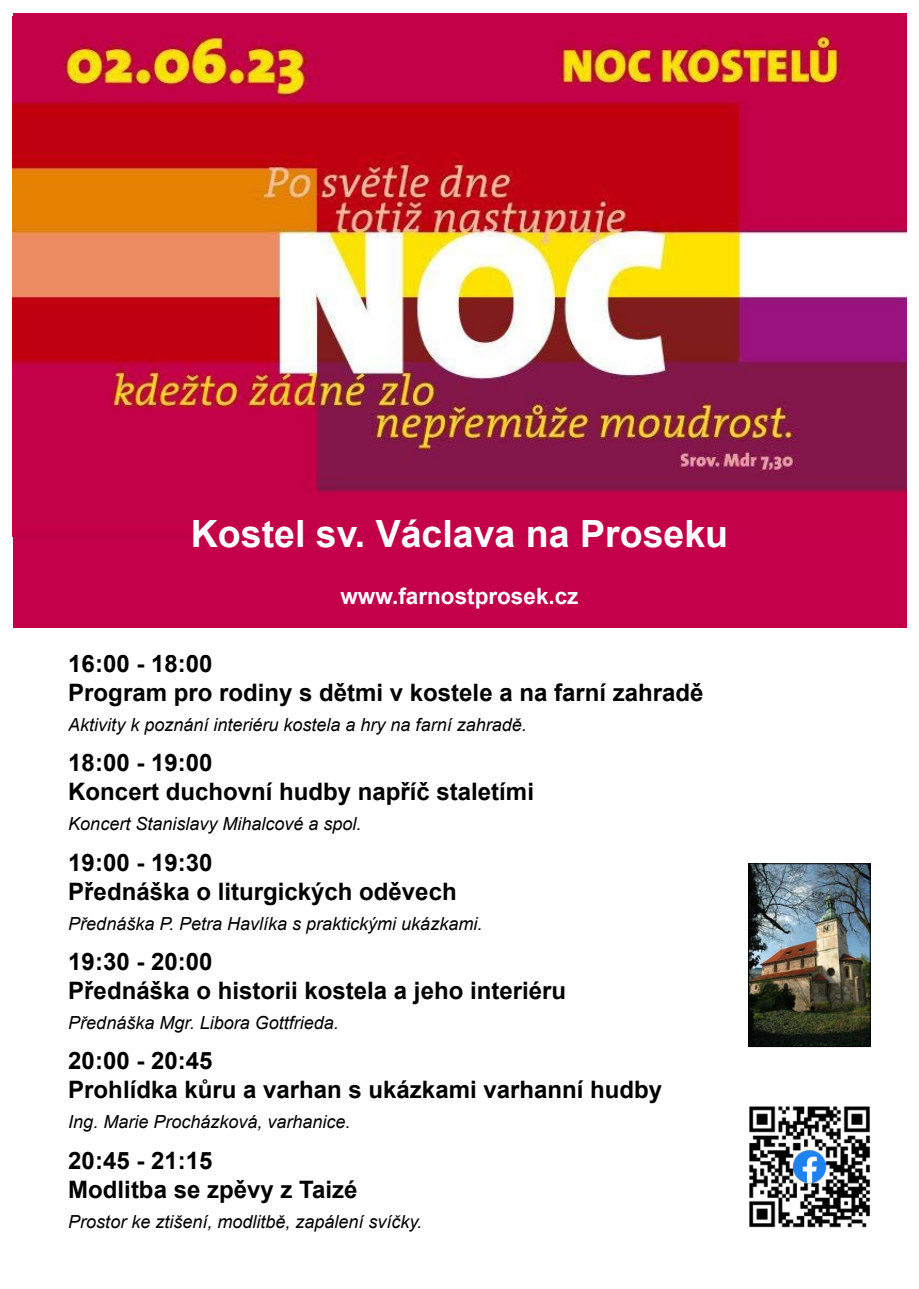
<style>
.page{position:relative;width:919px;height:1289px;background:#fff}
.page>*{position:absolute;margin:0;border:0;box-sizing:border-box;transform-origin:0 0}
.t1{font:700 37.5px "Arial";color:#fff}
.t2{font:700 24px/28.8px "Arial";color:#000}
.t3{font:700 22.5px "Arial";color:#fff}
.t4{font:italic 18px "Arial";color:#000}
</style>
<div class="page">
<div style="left:13px;top:13px;width:893px;height:614px;background:#c4004a"></div>
<img style="left:13px;top:33px;width:893px;height:504px">
<img style="left:749px;top:1106px;width:122px;height:122px">
<img style="left:750px;top:865px;width:118px;height:179px">
<div style="left:748px;top:863px;width:122px;height:183px;border:1px solid #000"></div>
<h1 class="t1" style="left:191px;top:508px;width:539px">Kostel sv. Václava na Proseku</h1>
<p class="t3" style="left:340px;top:580px;width:239px">www.farnostprosek.cz</p>
<p class="t2" style="left:68px;top:649px;width:636px">16:00 - 18:00<br>Program pro rodiny s dětmi v kostele a na farní zahradě</p>
<p class="t4" style="left:68px;top:712px;width:460px">Aktivity k poznání interiéru kostela a hry na farní zahradě.</p>
<p class="t2" style="left:68px;top:748px;width:467px">18:00 - 19:00<br>Koncert duchovní hudby napříč staletími</p>
<p class="t4" style="left:68px;top:812px;width:295px">Koncert Stanislavy Mihalcové a spol.</p>
<p class="t2" style="left:68px;top:848px;width:390px">19:00 - 19:30<br>Přednáška o liturgických oděvech</p>
<p class="t4" style="left:68px;top:911px;width:415px">Přednáška P. Petra Havlíka s praktickými ukázkami.</p>
<p class="t2" style="left:68px;top:947px;width:499px">19:30 - 20:00<br>Přednáška o historii kostela a jeho interiéru</p>
<p class="t4" style="left:68px;top:1010px;width:272px">Přednáška Mgr. Libora Gottfrieda.</p>
<p class="t2" style="left:68px;top:1046px;width:595px">20:00 - 20:45<br>Prohlídka kůru a varhan s ukázkami varhanní hudby</p>
<p class="t4" style="left:68px;top:1110px;width:284px">Ing. Marie Procházková, varhanice.</p>
<p class="t2" style="left:68px;top:1146px;width:290px">20:45 - 21:15<br>Modlitba se zpěvy z Taizé</p>
<p class="t4" style="left:68px;top:1209px;width:355px">Prostor ke ztišení, modlitbě, zapálení svíčky.</p>
</div>
